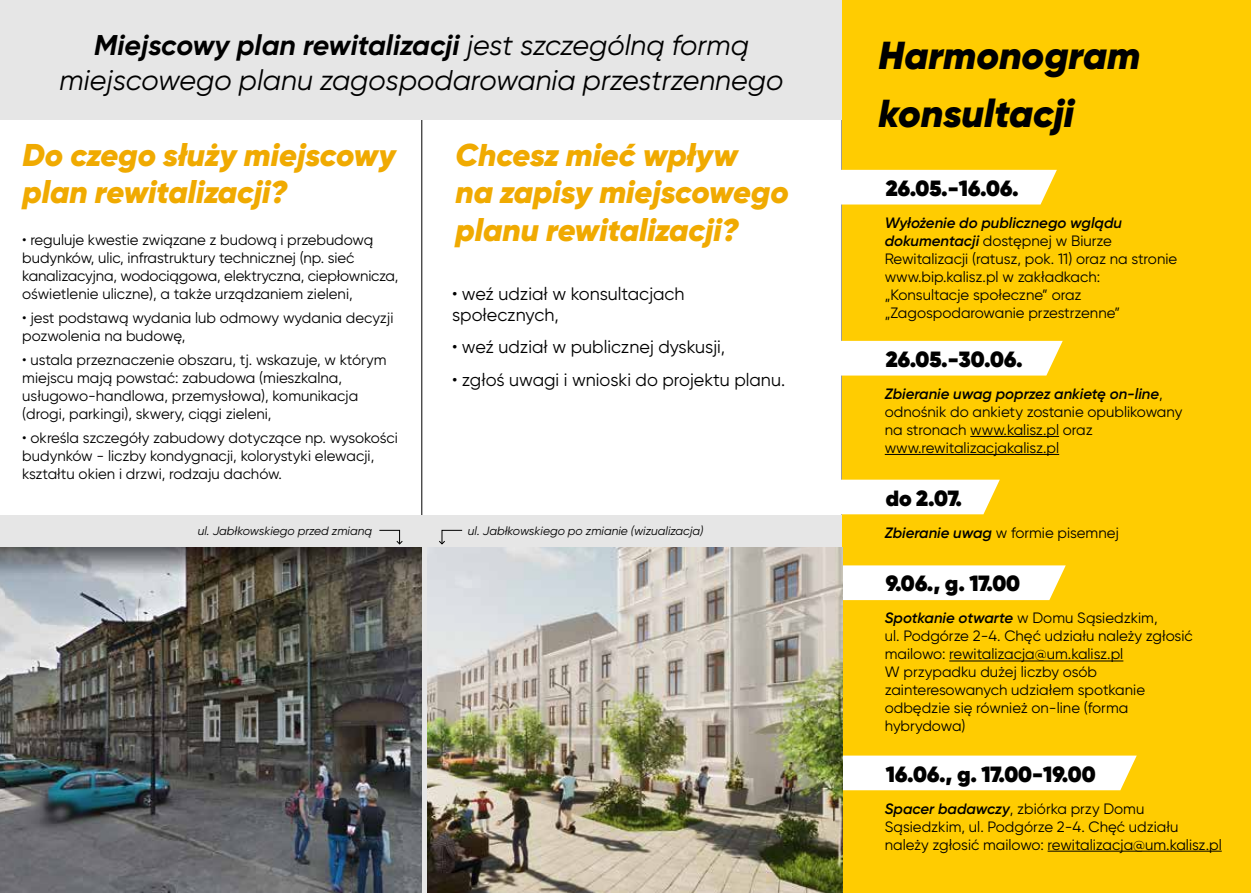
<style>
.page{position:relative;width:1251px;height:893px;background:#fff}
.page>*{position:absolute;margin:0;border:0;box-sizing:border-box;transform-origin:0 0}
.t1{font:italic 900 39px/57.3px "Gilroy";color:#000}
.t2{font:italic 900 31.5px/37.8px "Gilroy";color:#f0aa01}
.t3{font:italic 28.5px/34.2px "Gilroy";color:#000;text-align:center}
.t4{font:800 22.05px "Gilroy";color:#000}
.t5{font:18px/21.6px "Gilroy";color:#000}
.t6{font:15px/18px "Gilroy";color:#000}
.t7{font:italic 12px "Gilroy";color:#000}
.s1{font-weight:700}
.s2{font-weight:600;font-style:italic}
</style>
<div class="page">
<hr style="left:421px;top:0;width:1px;height:893px;background:#000">
<hr style="left:841px;top:0;width:1px;height:893px;background:#000">
<div style="left:0;top:0;width:851px;height:119px;background:#e6e6e6"></div>
<div style="left:0;top:515px;width:842px;height:378px;background:#e6e6e6"></div>
<div style="left:842px;top:0;width:408px;height:893px;background:#ffcc01"></div>
<div style="left:841px;top:170px;width:215px;height:35px;background:#fff"></div>
<div style="left:841px;top:341px;width:221px;height:35px;background:#fff"></div>
<hr style="left:970px;top:436px;width:88px;height:1px;background:#000">
<hr style="left:884px;top:454px;width:174px;height:1px;background:#000">
<div style="left:841px;top:480px;width:158px;height:34px;background:#fff"></div>
<div style="left:842px;top:565px;width:223px;height:35px;background:#fff"></div>
<hr style="left:949px;top:661px;width:174px;height:1px;background:#000">
<div style="left:842px;top:756px;width:294px;height:34px;background:#fff"></div>
<hr style="left:1047px;top:851px;width:174px;height:1px;background:#000">
<img style="left:0;top:547px;width:422px;height:346px">
<img style="left:427px;top:547px;width:415px;height:346px">
<svg style="left:379px;top:530px;width:24px;height:15px"></svg>
<svg style="left:439px;top:530px;width:24px;height:15px"></svg>
<h3 class="t3" style="left:60px;top:28px;width:725px"><span class="s1">Miejscowy plan rewitalizacji</span> jest szczególną formą miejscowego planu zagospodarowania przestrzennego</h3>
<h2 class="t2" style="left:23px;top:136px;width:374px">Do czego służy miejscowy plan rewitalizacji?</h2>
<p class="t6" style="left:22px;top:230px;width:378px">• reguluje kwestie związane z budową i przebudową budynków, ulic, infrastruktury technicznej (np. sieć kanalizacyjna, wodociągowa, elektryczna, ciepłownicza, oświetlenie uliczne), a także urządzaniem zieleni,</p>
<p class="t6" style="left:22px;top:308px;width:372px">• jest podstawą wydania lub odmowy wydania decyzji pozwolenia na budowę,</p>
<p class="t6" style="left:22px;top:350px;width:365px">• ustala przeznaczenie obszaru, tj. wskazuje, w którym miejscu mają powstać: zabudowa (mieszkalna, usługowo-handlowa, przemysłowa), komunikacja (drogi, parkingi), skwery, ciągi zieleni,</p>
<p class="t6" style="left:22px;top:428px;width:377px">• określa szczegóły zabudowy dotyczące np. wysokości budynków - liczby kondygnacji, kolorystyki elewacji, kształtu okien i drzwi, rodzaju dachów.</p>
<h2 class="t2" style="left:455px;top:136px;width:334px">Chcesz mieć wpływ<br>na zapisy miejscowego planu rewitalizacji?</h2>
<p class="t5" style="left:452px;top:282px;width:234px">• weź udział w konsultacjach społecznych,</p>
<p class="t5" style="left:452px;top:336px;width:275px">• weź udział w publicznej dyskusji,</p>
<p class="t5" style="left:452px;top:368px;width:334px">• zgłoś uwagi i wnioski do projektu planu.</p>
<p class="t7" style="left:198px;top:523px;width:176px">ul. Jabłkowskiego przed zmianą</p>
<p class="t7" style="left:468px;top:523px;width:237px">ul. Jabłkowskiego po zmianie (wizualizacja)</p>
<h1 class="t1" style="left:878px;top:27px;width:263px">Harmonogram konsultacji</h1>
<h3 class="t4" style="left:885px;top:174px;width:134px">26.05.-16.06.</h3>
<p class="t6" style="left:884px;top:213px;width:294px"><span class="s2">Wyłożenie do publicznego wglądu dokumentacji</span> dostępnej w Biurze Rewitalizacji (ratusz, pok. 11) oraz na stronie www.bip.kalisz.pl w zakładkach: „Konsultacje społeczne” oraz „Zagospodarowanie przestrzenne”</p>
<h3 class="t4" style="left:885px;top:345px;width:138px">26.05.-30.06.</h3>
<p class="t6" style="left:884px;top:385px;width:299px"><span class="s2">Zbieranie uwag poprzez ankietę on-line</span>, odnośnik do ankiety zostanie opublikowany na stronach www.kalisz.pl oraz www.rewitalizacjakalisz.pl</p>
<h3 class="t4" style="left:885px;top:484px;width:78px">do 2.07.</h3>
<p class="t6" style="left:884px;top:523px;width:235px"><span class="s2">Zbieranie uwag</span> w formie pisemnej</p>
<h3 class="t4" style="left:885px;top:570px;width:136px">9.06., g. 17.00</h3>
<p class="t6" style="left:884px;top:609px;width:309px"><span class="s2">Spotkanie otwarte</span> w Domu Sąsiedzkim,<br>ul. Podgórze 2-4. Chęć udziału należy zgłosić mailowo: rewitalizacja@um.kalisz.pl<br>W przypadku dużej liczby osób zainteresowanych udziałem spotkanie odbędzie się również on-line (forma hybrydowa)</p>
<h3 class="t4" style="left:885px;top:760px;width:211px">16.06., g. 17.00-19.00</h3>
<p class="t6" style="left:884px;top:799px;width:338px"><span class="s2">Spacer badawczy</span>, zbiórka przy Domu<br>Sąsiedzkim, ul. Podgórze 2-4. Chęć udziału należy zgłosić mailowo: rewitalizacja@um.kalisz.pl</p>
</div>
